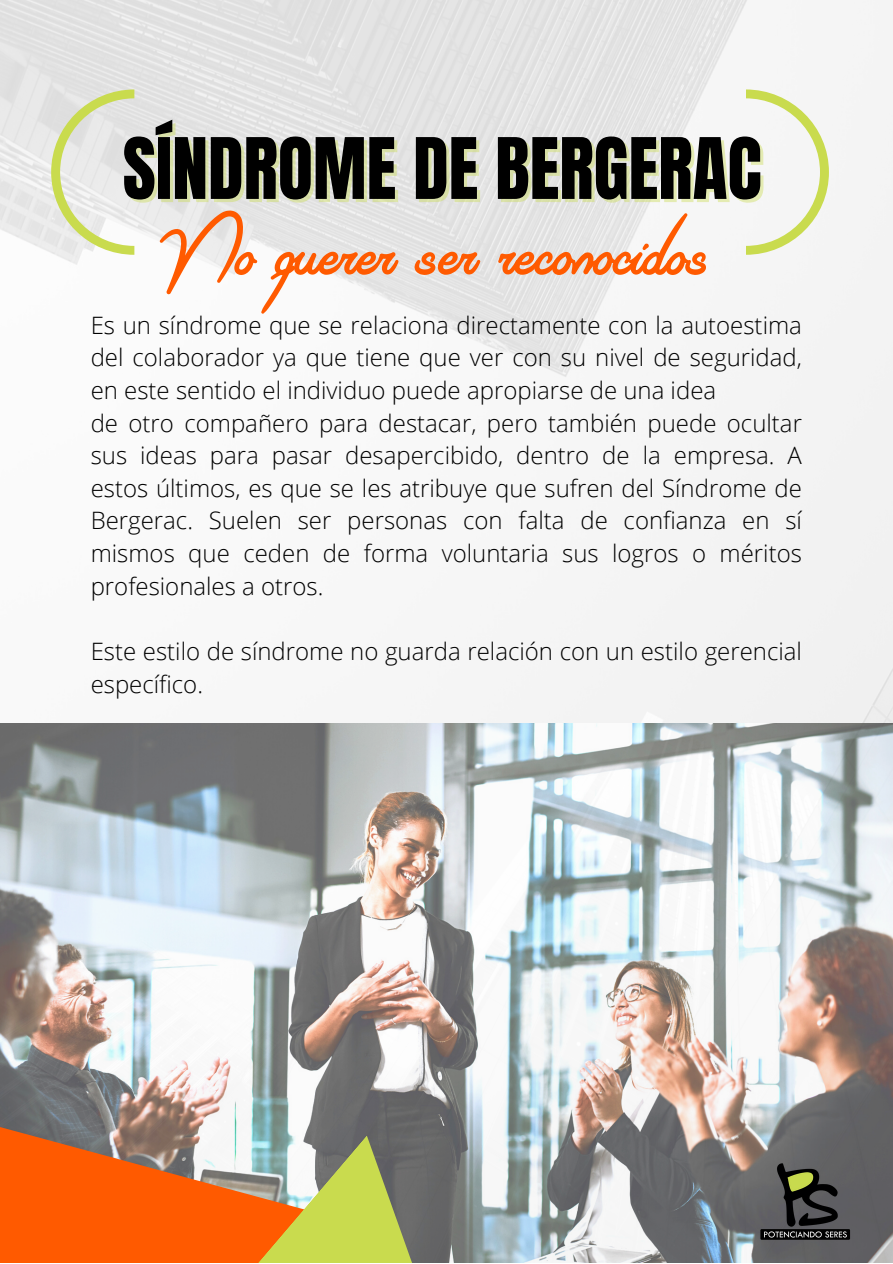
<style>
.page{position:relative;width:893px;height:1264px;background:#fff}
.page>*{position:absolute;margin:0;border:0;box-sizing:border-box;transform-origin:0 0}
.t1{font:83.25px "Riviera Signature Font";color:#ff5a00}
.t2{font:72px "Anton";color:#000}
.t3{font:300 24px/32.5px "Open Sans";color:#000;text-align:justify}
</style>
<div class="page">
<img style="left:0;top:0;width:892px;height:724px">
<img style="left:0;top:724px;width:892px;height:538px">
<svg style="left:51px;top:89px;width:83px;height:166px;background:#e3e6cf"></svg>
<svg style="left:746px;top:89px;width:82px;height:166px"></svg>
<svg style="left:0;top:1108px;width:336px;height:154px;background:#d66e35"></svg>
<svg style="left:161px;top:1135px;width:312px;height:127px;background:#b6965e"></svg>
<img style="left:749px;top:1151px;width:107px;height:88px">
<p class="t2" style="left:123px;top:117px;width:640px">SÍNDROME DE BERGERAC</p>
<p class="t1" style="left:184px;top:197px;width:525px">No querer ser reconocidos</p>
<p class="t3" style="left:91px;top:308px;width:712px">Es un síndrome que se relaciona directamente con la autoestima del colaborador ya que tiene que ver con su nivel de seguridad, en este sentido el individuo puede apropiarse de una idea</p>
<p class="t3" style="left:91px;top:406px;width:712px">de otro compañero para destacar, pero también puede ocultar sus ideas para pasar desapercibido, dentro de la empresa. A estos últimos, es que se les atribuye que sufren del Síndrome de Bergerac. Suelen ser personas con falta de confianza en sí mismos que ceden de forma voluntaria sus logros o méritos profesionales a otros.</p>
<p class="t3" style="left:91px;top:634px;width:712px">Este estilo de síndrome no guarda relación con un estilo gerencial específico.</p>
</div>
